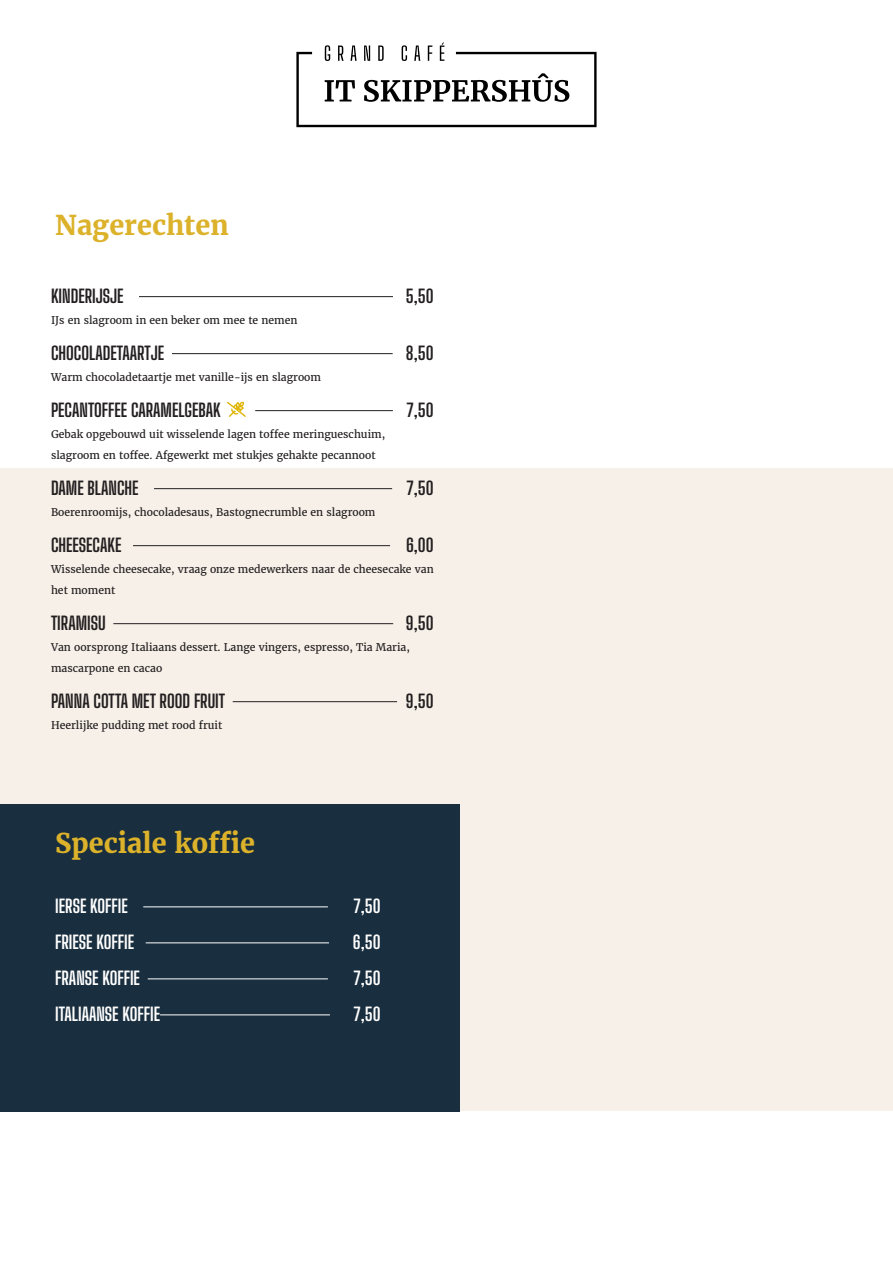
<style>
.page{position:relative;width:893px;height:1263px;background:#fff}
.page>*{position:absolute;margin:0;border:0;box-sizing:border-box;transform-origin:0 0}
.t1{font:700 27px "Merriweather";color:#dcb22b}
.Product{font:700 18px "Big Shoulders Display";color:#231f20}
.Product-2{font:700 18px "Big Shoulders Display";color:#fff}
.Product_beschrijving{font:10.5px/21px "Merriweather";color:#231f20}
</style>
<div class="page">
<svg style="left:296px;top:43px;width:301px;height:84px"></svg>
<div style="left:0;top:341px;width:893px;height:782px;background:#f6f0e8"></div>
<div style="left:0;top:1112px;width:893px;height:151px;background:#fff"></div>
<div style="left:0;top:170px;width:893px;height:298px;background:#fff"></div>
<hr style="left:139px;top:296px;width:254px;height:1px;background:#231f20">
<hr style="left:172px;top:353px;width:221px;height:1px;background:#231f20">
<hr style="left:255px;top:410px;width:138px;height:1px;background:#231f20">
<hr style="left:154px;top:488px;width:238px;height:1px;background:#231f20">
<hr style="left:133px;top:545px;width:257px;height:1px;background:#231f20">
<hr style="left:113px;top:623px;width:280px;height:1px;background:#231f20">
<hr style="left:233px;top:701px;width:164px;height:1px;background:#231f20">
<div style="left:0;top:804px;width:459px;height:308px;background:#192e3e"></div>
<hr style="left:143px;top:907px;width:185px;height:1px;background:#fff">
<hr style="left:146px;top:943px;width:183px;height:1px;background:#fff">
<hr style="left:148px;top:979px;width:180px;height:1px;background:#fff">
<hr style="left:160px;top:1015px;width:170px;height:1px;background:#fff">
<svg style="left:227px;top:402px;width:19px;height:15px"></svg>
<p class="t1" style="left:55px;top:207px;width:175px">Nagerechten</p>
<p class="Product" style="left:51px;top:283px;width:74px">KINDERIJSJE</p>
<p class="Product" style="left:406px;top:283px;width:30px">5,50</p>
<p class="Product_beschrijving" style="left:51px;top:309px;width:248px">IJs en slagroom in een beker om mee te nemen</p>
<p class="Product" style="left:51px;top:340px;width:115px">CHOCOLADETAARTJE</p>
<p class="Product" style="left:406px;top:340px;width:29px">8,50</p>
<p class="Product_beschrijving" style="left:51px;top:366px;width:272px">Warm chocoladetaartje met vanille-ijs en slagroom</p>
<p class="Product" style="left:51px;top:397px;width:171px">PECANTOFFEE CARAMELGEBAK</p>
<p class="Product" style="left:406px;top:397px;width:29px">7,50</p>
<p class="Product_beschrijving" style="left:51px;top:423px;width:336px">Gebak opgebouwd uit wisselende lagen toffee meringueschuim,</p>
<p class="Product_beschrijving" style="left:51px;top:444px;width:326px">slagroom en toffee. Afgewerkt met stukjes gehakte pecannoot</p>
<p class="Product" style="left:51px;top:475px;width:89px">DAME BLANCHE</p>
<p class="Product" style="left:406px;top:475px;width:29px">7,50</p>
<p class="Product_beschrijving" style="left:51px;top:501px;width:326px">Boerenroomijs, chocoladesaus, Bastognecrumble en slagroom</p>
<p class="Product" style="left:51px;top:532px;width:72px">CHEESECAKE</p>
<p class="Product" style="left:406px;top:532px;width:29px">6,00</p>
<p class="Product_beschrijving" style="left:51px;top:558px;width:384px">Wisselende cheesecake, vraag onze medewerkers naar de cheesecake van het moment</p>
<p class="Product" style="left:51px;top:610px;width:56px">TIRAMISU</p>
<p class="Product" style="left:406px;top:610px;width:29px">9,50</p>
<p class="Product_beschrijving" style="left:51px;top:636px;width:360px">Van oorsprong Italiaans dessert. Lange vingers, espresso, Tia Maria, mascarpone en cacao</p>
<p class="Product" style="left:51px;top:688px;width:176px">PANNA COTTA MET ROOD FRUIT</p>
<p class="Product" style="left:406px;top:688px;width:29px">9,50</p>
<p class="Product_beschrijving" style="left:51px;top:714px;width:173px">Heerlijke pudding met rood fruit</p>
<p class="t1" style="left:55px;top:825px;width:201px">Speciale koffie</p>
<p class="Product-2" style="left:55px;top:894px;width:74px">IERSE KOFFIE</p>
<p class="Product-2" style="left:353px;top:894px;width:29px">7,50</p>
<p class="Product-2" style="left:55px;top:930px;width:80px">FRIESE KOFFIE</p>
<p class="Product-2" style="left:353px;top:930px;width:29px">6,50</p>
<p class="Product-2" style="left:55px;top:966px;width:86px">FRANSE KOFFIE</p>
<p class="Product-2" style="left:353px;top:966px;width:29px">7,50</p>
<p class="Product-2" style="left:55px;top:1002px;width:106px">ITALIAANSE KOFFIE</p>
<p class="Product-2" style="left:353px;top:1002px;width:29px">7,50</p>
</div>
